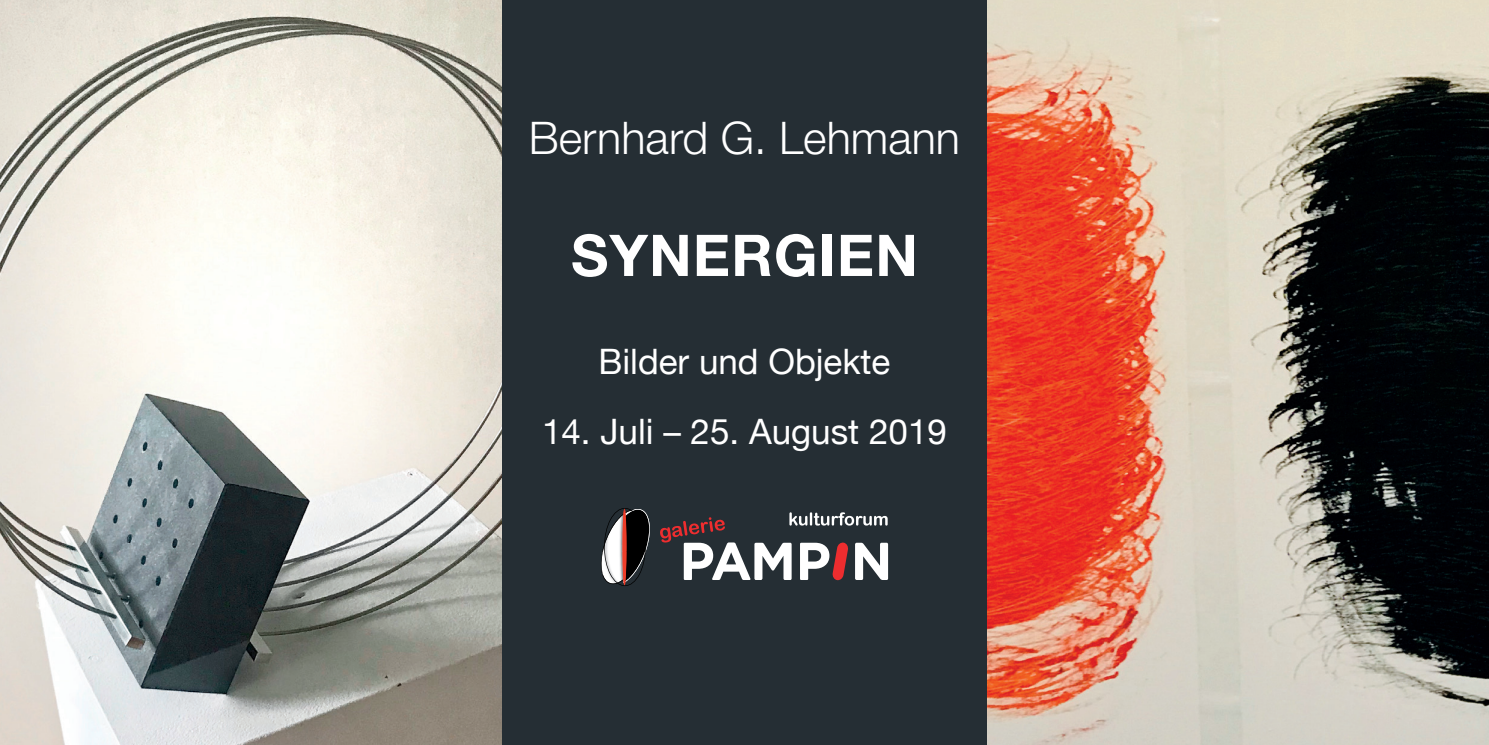
<style>
.page{position:relative;width:1489px;height:745px;background:#fff}
.page>*{position:absolute;margin:0;border:0;box-sizing:border-box;transform-origin:0 0}
.t1{font:700 57.5px "Helvetica Neue LT Std";letter-spacing:.02em;color:#fff}
.t2{font:300 45px "Helvetica Neue LT Std";color:#fff}
.t3{font:35px "Helvetica Neue";color:#fff}
</style>
<div class="page">
<img style="left:986px;top:0;width:502px;height:744px">
<img style="left:0;top:0;width:502px;height:744px">
<div style="left:502px;top:0;width:484px;height:744px;background:#252e34"></div>
<svg style="left:601px;top:508px;width:49px;height:78px"></svg>
<svg style="left:660px;top:512px;width:228px;height:68px"></svg>
<p class="t2" style="left:529px;top:111px;width:432px">Bernhard G. Lehmann</p>
<h1 class="t1" style="left:571px;top:220px;width:348px">SYNERGIEN</h1>
<p class="t3" style="left:598px;top:336px;width:293px">Bilder und Objekte</p>
<p class="t3" style="left:542px;top:406px;width:406px">14. Juli – 25. August 2019</p>
</div>
